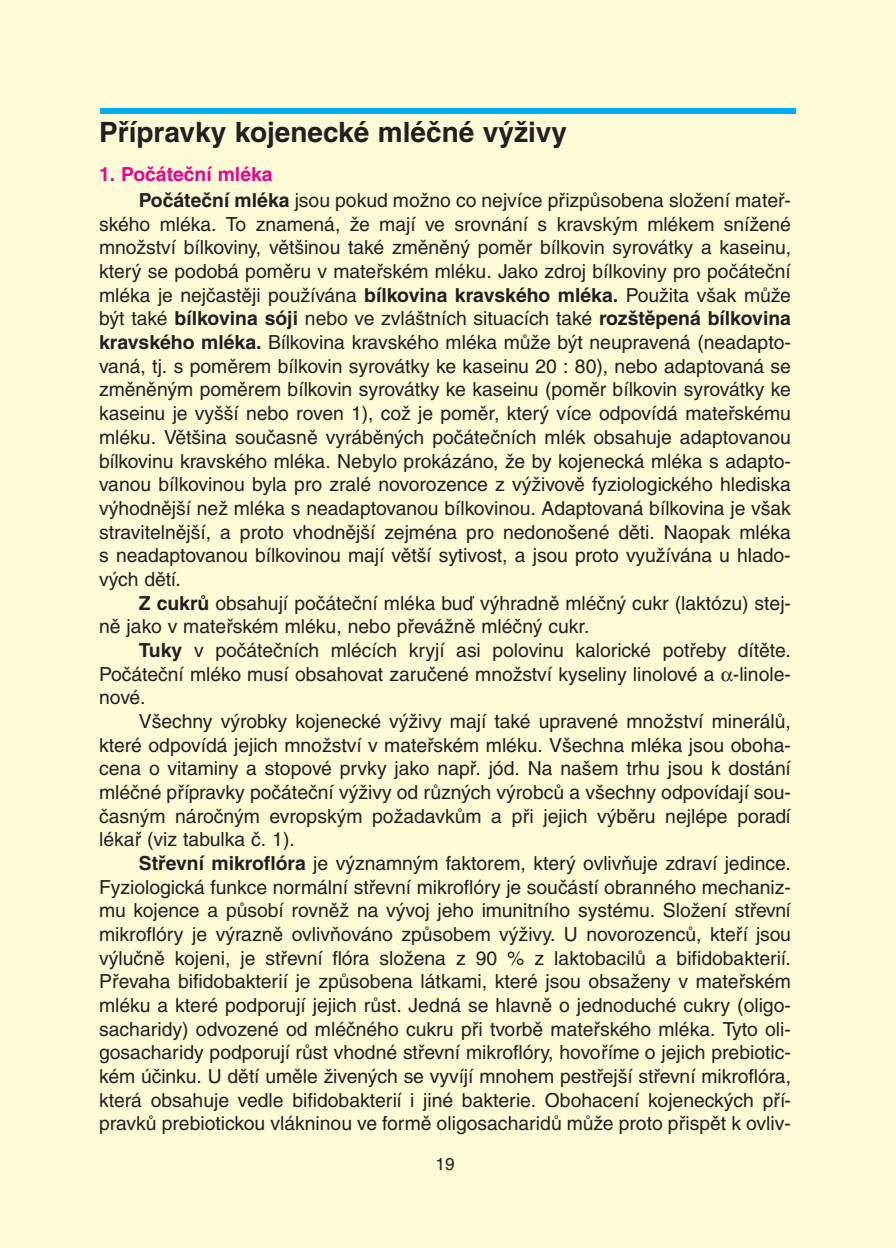
<style>
.page{position:relative;width:896px;height:1248px;background:#fff}
.page>*{position:absolute;margin:0;border:0;box-sizing:border-box;transform-origin:0 0}
.t1{font:700 28px "Helvetica CE";color:#231f20}
.t2{font:19.4px/23.6px "Helvetica CE";color:#231f20;text-align:justify}
.t3{font:19.4px "Helvetica Neue CE";color:#231f20}
.t4{font:17.2px "Helvetica CE";color:#231f20}
.s1{font-weight:700;color:#ed028c}
.s2{font-weight:700}
</style>
<div class="page">
<div style="left:0;top:0;width:896px;height:1247px;background:#fffbd6"></div>
<div style="left:100px;top:108px;width:695px;height:5px;background:#00aeef"></div>
<h1 class="t1" style="left:99px;top:121px;width:469px">Přípravky kojenecké mléčné výživy</h1>
<p class="t2" style="left:139px;top:162px;width:653px;line-height:26.4px;text-indent:-40px"><span class="s1">1. Počáteční mléka<br></span><span class="s2">Počáteční mléka</span> jsou pokud možno co nejvíce přizpůsobena složení mateř-</p>
<p class="t2" style="left:99px;top:214px;width:693px">ského mléka. To znamená, že mají ve srovnání s kravským mlékem snížené množství bílkoviny, většinou také změněný poměr bílkovin syrovátky a kaseinu, který se podobá poměru v mateřském mléku. Jako zdroj bílkoviny pro počáteční mléka je nejčastěji používána <span class="s2">bílkovina kravského mléka.</span> Použita však může být také <span class="s2">bílkovina sóji</span> nebo ve zvláštních situacích také <span class="s2">rozštěpená bílkovina kravského mléka.</span> Bílkovina kravského mléka může být neupravená (neadapto&shy;vaná, tj. s poměrem bílkovin syrovátky ke kaseinu 20 : 80), nebo adaptovaná se změněným poměrem bílkovin syrovátky ke kaseinu (poměr bílkovin syrovátky ke kaseinu je vyšší nebo roven 1), což je poměr, který více odpovídá mateřskému mléku. Většina současně vyráběných počátečních mlék obsahuje adaptovanou bílkovinu kravského mléka. Nebylo prokázáno, že by kojenecká mléka s adapto&shy;vanou bílkovinou byla pro zralé novorozence z výživově fyziologického hlediska výhodnější než mléka s neadaptovanou bílkovinou. Adaptovaná bílkovina je však stravitelnější, a proto vhodnější zejména pro nedonošené děti. Naopak mléka s neadaptovanou bílkovinou mají větší sytivost, a jsou proto využívána u hlado&shy;vých dětí .</p>
<p class="t2" style="left:99px;top:592px;width:693px;text-indent:40px"><span class="s2">Z cukrů</span> obsahují počáteční mléka buď výhradně mléčný cukr (laktózu) stej&shy;ně jako v mateřském mléku, nebo převážně mléčný cukr.</p>
<p class="t2" style="left:99px;top:639px;width:693px;text-indent:40px"><span class="s2">Tuky</span> v počátečních mlécích kryjí asi polovinu kalorické potřeby dítěte.<br>Počáteční mléko musí obsahovat zaručené množství kyseliny linolové a -linole&shy;nové.</p>
<p class="t2" style="left:99px;top:710px;width:693px;text-indent:40px">Všechny výrobky kojenecké výživy mají také upravené množství minerálů, které odpovídá jejich množství v mateřském mléku. Všechna mléka jsou oboha&shy;cena o vitaminy a stopové prvky jako např. jód. Na našem trhu jsou k dostání mléčné přípravky počáteční výživy od různých výrobců a všechny odpovídají sou&shy;časným náročným evropským požadavkům a při jejich výběru nejlépe poradí lékař (viz tabulka č. 1).</p>
<p class="t2" style="left:99px;top:852px;width:693px;text-indent:40px"><span class="s2">Střevní mikroflóra</span> je významným faktorem, který ovlivňuje zdraví jedince.<br>Fyziologická funkce normální střevní mikroflóry je součástí obranného mechaniz&shy;mu kojence a působí rovněž na vývoj jeho imunitního systému. Složení střevní mikroflóry je výrazně ovlivňováno způsobem výživy. U novorozenců, kteří jsou výlučně kojeni, je střevní flóra složena z 90 % z laktobacilů a bifidobakterií.<br>Převaha bifidobakterií je způsobena látkami, které jsou obsaženy v mateřském mléku a které podporují jejich růst. Jedná se hlavně o jednoduché cukry (oligo&shy;sacharidy) odvozené od mléčného cukru při tvorbě mateřského mléka. Tyto oli&shy;gosacharidy podporují růst vhodné střevní mikroflóry, hovoříme o jejich prebiotic&shy;kém účinku. U dětí uměle živených se vyvíjí mnohem pestřejší střevní mikroflóra, která obsahuje vedle bifidobakterií i jiné bakterie. Obohacení kojeneckých pří&shy;pravků prebiotickou vlákninou ve formě oligosacharidů může proto přispět k ovliv-</p>
<p class="t4" style="left:435px;top:1157px;width:21px">19</p>
<p class="t3" style="left:175px;top:572px;width:7px">.</p>
</div>
